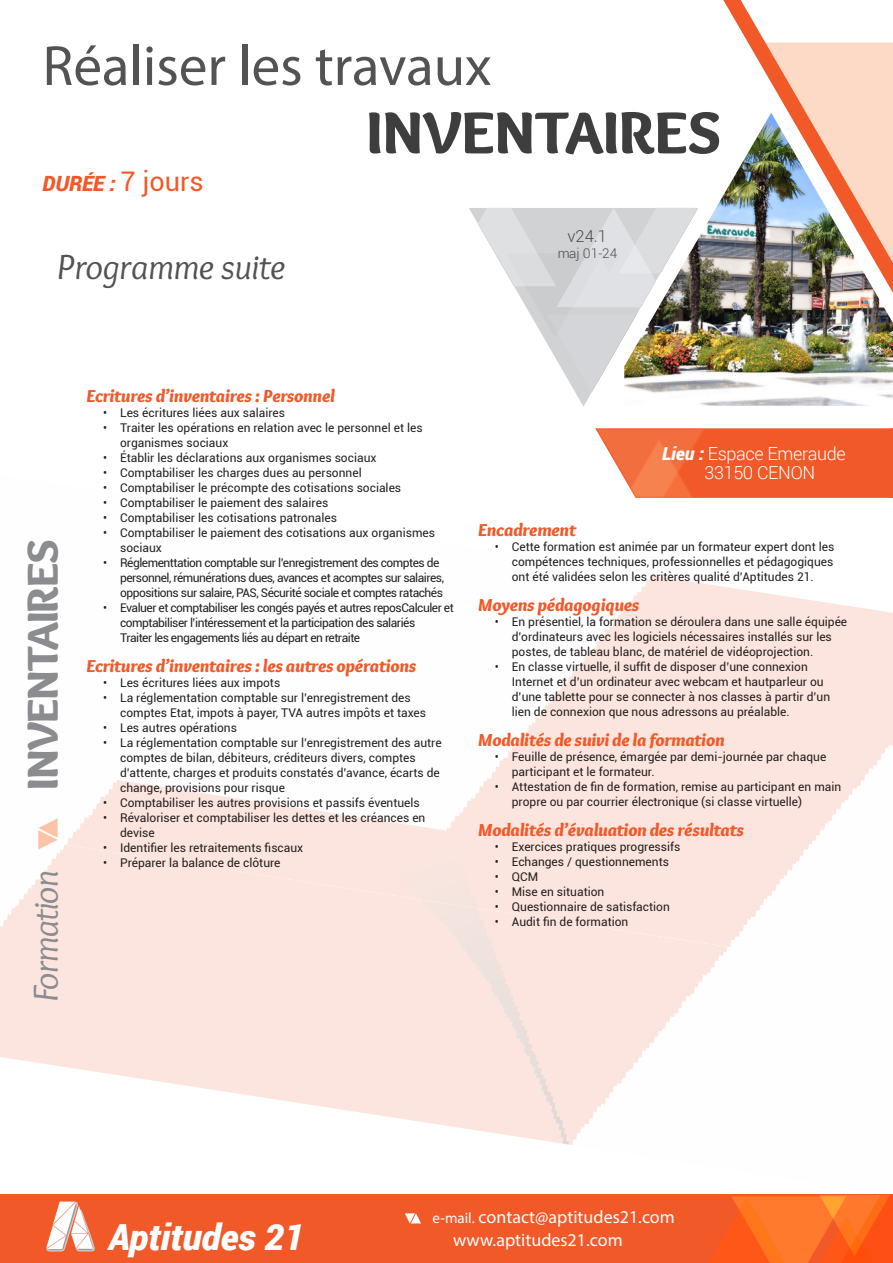
<style>
.page{position:relative;width:893px;height:1263px;background:#fff}
.page>*{position:absolute;margin:0;border:0;box-sizing:border-box;transform-origin:0 0}
.Titre_partie1{font:900 61.5px "Overlock";color:#3e3e3f}
.Titre_partie1-2{font:57px "Myriad Pro";color:#535355}
.t1{font:900 45px "Overlock";letter-spacing:-.02em;color:#8a8c8f}
.t2{font:italic 36px "Overlock";color:#535355}
.t3{font:italic 900 36px "Roboto";color:#fff}
.t4{font:italic 36px "Overlock";letter-spacing:-.02em;color:#8a8c8f}
.t5{font:italic 900 21px "Roboto";color:#f15929}
.Catégories_programme{font:italic 900 18px "Overlock";letter-spacing:-.02em;color:#f15929}
.t6{font:18px "Myriad Pro";color:#fff}
.t7{font:300 18px "Roboto";letter-spacing:-.02em;color:#fff}
.t8{font:300 16.5px "Roboto";color:#5a5a5d}
.t9{font:300 13.5px "Roboto";color:#5a5a5d}
.t10{font:12px/15px "Roboto";color:#231f20}
.t11{font:12px/15px "Roboto";letter-spacing:-.04em;color:#231f20}
.s1{font-weight:400;font-style:normal;font-size:27px}
.s2{font-weight:900;font-style:italic}
.s3{font-size:15px}
</style>
<div class="page">
<img style="left:0;top:826px;width:893px;height:369px">
<div style="left:0;top:1195px;width:893px;height:68px;background:#f15929"></div>
<svg style="left:709px;top:1195px;width:184px;height:68px;background:#fc6921"></svg>
<svg style="left:405px;top:1213px;width:16px;height:10px"></svg>
<svg style="left:469px;top:208px;width:123px;height:198px"></svg>
<svg style="left:478px;top:208px;width:146px;height:184px"></svg>
<svg style="left:694px;top:0;width:199px;height:618px"></svg>
<svg style="left:595px;top:427px;width:298px;height:72px;background:#f36f44"></svg>
<svg style="left:38px;top:818px;width:20px;height:31px"></svg>
<img style="left:39px;top:1193px;width:69px;height:59px">
<img style="left:624px;top:113px;width:269px;height:293px">
<p class="Titre_partie1-2" style="left:43px;top:31px;width:450px">Réaliser les travaux</p>
<p class="Titre_partie1" style="left:367px;top:94px;width:356px">INVENTAIRES</p>
<p class="t5" style="left:43px;top:169px;width:163px">DURÉE : <span class="s1">7 jours</span></p>
<p class="t2" style="left:57px;top:247px;width:230px">Programme suite</p>
<h3 class="t8" style="left:567px;top:225px;width:41px">v24.1</h3>
<p class="t9" style="left:557px;top:244px;width:61px">maj 01-24</p>
<p class="t1" style="left:14px;top:790px;width:252px;rotate:-90deg">INVENTAIRES</p>
<p class="t4" style="left:26px;top:1002px;width:133px;rotate:-90deg">Formation</p>
<p class="Catégories_programme" style="left:86px;top:384px;width:250px">Ecritures d’inventaires : Personnel</p>
<p class="t10" style="left:103px;top:404px;width:183px">• Les écritures liées aux salaires</p>
<p class="t10" style="left:120px;top:419px;width:304px;text-indent:-17px">• Traiter les opérations en relation avec le personnel et les organismes sociaux</p>
<p class="t10" style="left:103px;top:449px;width:275px">• Établir les déclarations aux organismes sociaux</p>
<p class="t10" style="left:103px;top:464px;width:260px">• Comptabiliser les charges dues au personnel</p>
<p class="t10" style="left:103px;top:479px;width:300px">• Comptabiliser le précompte des cotisations sociales</p>
<p class="t10" style="left:103px;top:494px;width:227px">• Comptabiliser le paiement des salaires</p>
<p class="t10" style="left:103px;top:509px;width:235px">• Comptabiliser les cotisations patronales</p>
<p class="t10" style="left:120px;top:524px;width:316px;text-indent:-17px">• Comptabiliser le paiement des cotisations aux organismes sociaux</p>
<p class="t11" style="left:120px;top:554px;width:325px;text-indent:-17px">• Réglementtation comptable sur l’enregistrement des comptes de personnel, rémunérations dues, avances et acomptes sur salaires, oppositions sur salaire, PAS, Sécurité sociale et comptes ratachés</p>
<p class="t11" style="left:120px;top:599px;width:335px;text-indent:-17px">• Evaluer et comptabiliser les congés payés et autres reposCalculer et comptabiliser l’intéressement et la participation des salariés<br>Traiter les engagements liés au départ en retraite</p>
<p class="Catégories_programme" style="left:86px;top:654px;width:332px">Ecritures d’inventaires : les autres opérations</p>
<p class="t10" style="left:103px;top:674px;width:179px">• Les écritures liées aux impots</p>
<p class="t10" style="left:120px;top:689px;width:308px;text-indent:-17px">• La réglementation comptable sur l’enregistrement des comptes Etat, impots à payer, TVA autres impôts et taxes</p>
<p class="t10" style="left:103px;top:719px;width:135px">• Les autres opérations</p>
<p class="t10" style="left:120px;top:734px;width:323px;text-indent:-17px">• La réglementation comptable sur l’enregistrement des autre comptes de bilan, débiteurs, créditeurs divers, comptes d’attente, charges et produits constatés d’avance, écarts de change, provisions pour risque</p>
<p class="t10" style="left:103px;top:794px;width:318px">• Comptabiliser les autres provisions et passifs éventuels</p>
<p class="t10" style="left:120px;top:809px;width:307px;text-indent:-17px">• Révaloriser et comptabiliser les dettes et les créances en devise</p>
<p class="t10" style="left:103px;top:839px;width:202px">• Identifier les retraitements fiscaux</p>
<p class="t10" style="left:103px;top:854px;width:179px">• Préparer la balance de clôture</p>
<p class="t7" style="left:662px;top:441px;width:185px"><span class="s2">Lieu :</span> Espace Emeraude</p>
<p class="t7" style="left:704px;top:460px;width:112px">33150 CENON</p>
<p class="Catégories_programme" style="left:478px;top:519px;width:100px">Encadrement</p>
<p class="t10" style="left:512px;top:539px;width:324px;text-align:justify;text-indent:-17px">• Cette formation est animée par un formateur expert dont les compétences techniques, professionnelles et pédagogiques ont été validées selon les critères qualité d’Aptitudes 21.</p>
<p class="Catégories_programme" style="left:478px;top:594px;width:163px">Moyens pédagogiques</p>
<p class="t10" style="left:512px;top:614px;width:337px;text-indent:-17px">• En présentiel, la formation se déroulera dans une salle équipée d’ordinateurs avec les logiciels nécessaires installés sur les postes, de tableau blanc, de matériel de vidéoprojection.</p>
<p class="t10" style="left:512px;top:659px;width:320px;text-indent:-17px">• En classe virtuelle, il suffit de disposer d’une connexion Internet et d’un ordinateur avec webcam et hautparleur ou d’une tablette pour se connecter à nos classes à partir d’un lien de connexion que nous adressons au préalable.</p>
<p class="Catégories_programme" style="left:478px;top:729px;width:248px">Modalités de suivi de la formation</p>
<p class="t10" style="left:512px;top:749px;width:316px;text-indent:-17px">• Feuille de présence, émargée par demi-journée par chaque participant et le formateur.</p>
<p class="t10" style="left:512px;top:779px;width:331px;text-indent:-17px">• Attestation de fin de formation, remise au participant en main propre ou par courrier électronique (si classe virtuelle)</p>
<p class="Catégories_programme" style="left:478px;top:819px;width:268px">Modalités d’évaluation des résultats</p>
<p class="t10" style="left:495px;top:839px;width:187px">• Exercices pratiques progressifs</p>
<p class="t10" style="left:495px;top:854px;width:176px">• Echanges / questionnements</p>
<p class="t10" style="left:495px;top:869px;width:45px">• QCM</p>
<p class="t10" style="left:495px;top:884px;width:111px">• Mise en situation</p>
<p class="t10" style="left:495px;top:899px;width:177px">• Questionnaire de satisfaction</p>
<p class="t10" style="left:495px;top:914px;width:135px">• Audit fin de formation</p>
<p class="t3" style="left:108px;top:1211px;width:197px">Aptitudes 21</p>
<p class="t6" style="left:432px;top:1206px;width:244px"><span class="s3">e-mail.</span> contact@aptitudes21.com</p>
<p class="t6" style="left:453px;top:1229px;width:171px">www.aptitudes21.com</p>
</div>
